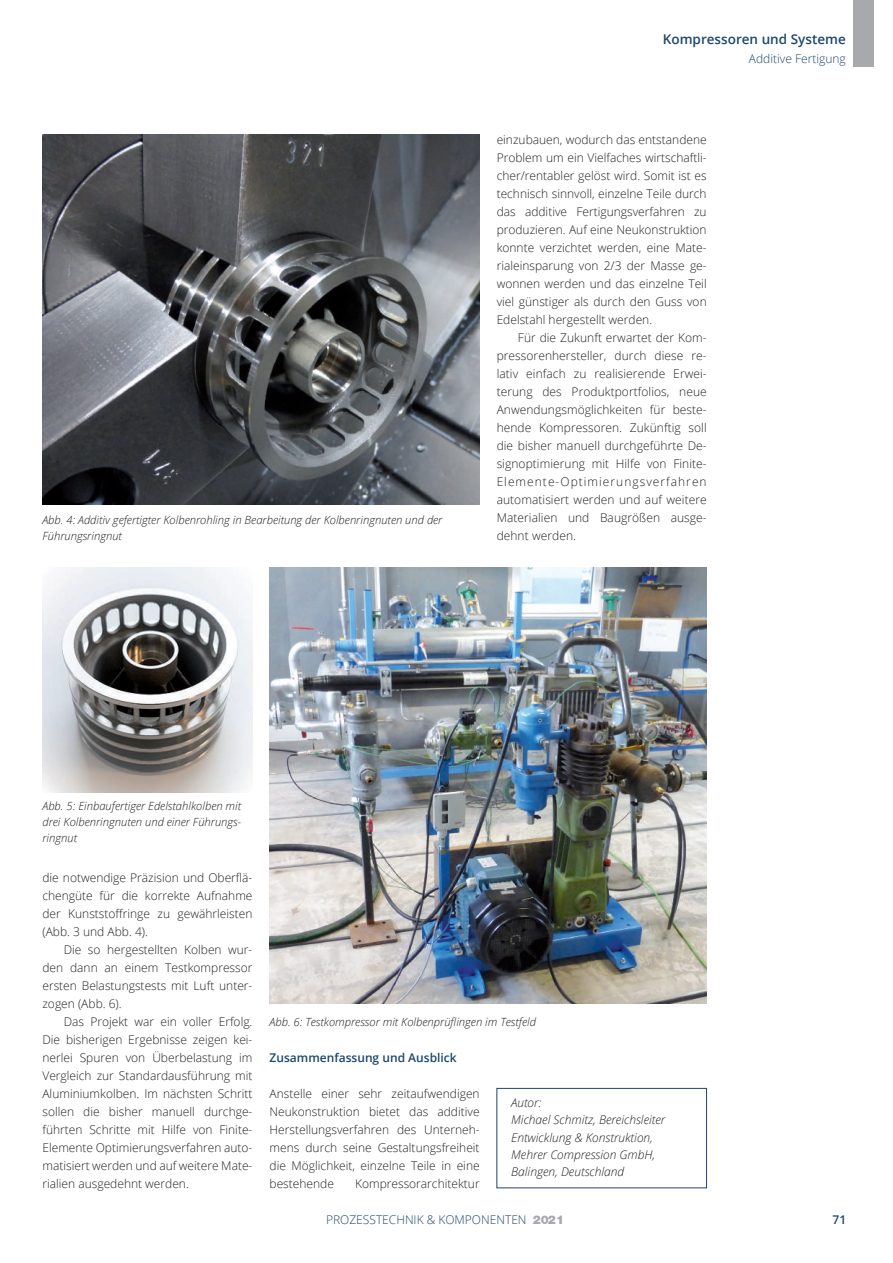
<style>
.page{position:relative;width:893px;height:1263px;background:#fff}
.page>*{position:absolute;margin:0;border:0;box-sizing:border-box;transform-origin:0 0}
.t1{font:600 13.5px "Open Sans";color:#1d476d}
.t2{font:300 12px/18px "Open Sans";color:#231f20;text-align:justify}
.t3{font:italic 300 12px/17.4px "Open Sans";color:#231f20}
.t4{font:300 12px "Open Sans";color:#1d476d}
.t5{font:600 12px "Open Sans";color:#1d476d}
.t6{font:italic 300 11.25px/15.8px "Open Sans";color:#231f20}
.s1{font-family:"Helvetica Neue LT Std";font-weight:900;color:#a8a9ad}
</style>
<div class="page">
<div style="left:853px;top:0;width:20px;height:67px;background:#a8a9ad"></div>
<img style="left:43px;top:134px;width:437px;height:370px">
<img style="left:43px;top:567px;width:210px;height:225px">
<img style="left:270px;top:567px;width:437px;height:436px">
<div style="left:497px;top:1088px;width:210px;height:100px;border:1px solid #1d476d"></div>
<p class="t6" style="left:42px;top:512px;width:401px">Abb. 4: Additiv gefertigter Kolbenrohling in Bearbeitung der Kolbenringnuten und der<br>Führungsringnut</p>
<p class="t1" style="left:663px;top:30px;width:184px">Kompressoren und Systeme</p>
<p class="t4" style="left:749px;top:50px;width:98px">Additive Fertigung</p>
<p class="t2" style="left:497px;top:130px;width:212px">einzubauen, wodurch das entstandene Problem um ein Vielfaches wirtschaftli&shy;cher/rentabler gelöst wird. Somit ist es technisch sinnvoll, einzelne Teile durch das additive Fertigungsverfahren zu produzieren. Auf eine Neukonstruktion konnte verzichtet werden, eine Mate&shy;rialeinsparung von 2/3 der Masse ge&shy;wonnen werden und das einzelne Teil viel günstiger als durch den Guss von Edelstahl hergestellt werden.</p>
<p class="t2" style="left:497px;top:328px;width:212px;text-indent:21px">Für die Zukunft erwartet der Kom&shy;pressorenhersteller, durch diese re&shy;lativ einfach zu realisierende Erwei&shy;terung des Produktportfolios, neue Anwendungsmöglichkeiten für beste&shy;hende Kompressoren. Zukünftig soll die bisher manuell durchgeführte De&shy;signoptimierung mit Hilfe von Finite-Elemente-Optimierungsverfahren automatisiert werden und auf weitere Materialien und Baugrößen ausge&shy;dehnt werden.</p>
<p class="t6" style="left:43px;top:798px;width:200px;text-align:justify">Abb. 5: Einbaufertiger Edelstahlkolben mit drei Kolbenringnuten und einer Führungs&shy;ringnut</p>
<p class="t2" style="left:42px;top:868px;width:212px">die notwendige Präzision und Oberflä&shy;chengüte für die korrekte Aufnahme der Kunststoffringe zu gewährleisten (Abb. 3 und Abb. 4).</p>
<p class="t2" style="left:42px;top:940px;width:212px;text-indent:21px">Die so hergestellten Kolben wur&shy;den dann an einem Testkompressor ersten Belastungstests mit Luft unter&shy;zogen (Abb. 6).</p>
<p class="t2" style="left:42px;top:1012px;width:212px;text-indent:21px">Das Projekt war ein voller Erfolg.<br>Die bisherigen Ergebnisse zeigen kei&shy;nerlei Spuren von Überbelastung im Vergleich zur Standardausführung mit Aluminiumkolben. Im nächsten Schritt sollen die bisher manuell durchge&shy;führten Schritte mit Hilfe von Finite-Elemente Optimierungsverfahren auto&shy;matisiert werden und auf weitere Mate&shy;rialien ausgedehnt werden.</p>
<p class="t6" style="left:270px;top:1013px;width:268px">Abb. 6: Testkompressor mit Kolbenprüflingen im Testfeld</p>
<p class="t5" style="left:270px;top:1049px;width:189px">Zusammenfassung und Ausblick</p>
<p class="t2" style="left:270px;top:1084px;width:212px">Anstelle einer sehr zeitaufwendigen Neukonstruktion bietet das additive Herstellungsverfahren des Unterneh&shy;mens durch seine Gestaltungsfreiheit die Möglichkeit, einzelne Teile in eine bestehende</p>
<p class="t2" style="left:355px;top:1174px;width:126px">Kompressorarchitektur</p>
<p class="t3" style="left:511px;top:1093px;width:156px">Autor:<br>Michael Schmitz, Bereichsleiter<br>Entwicklung &amp; Konstruktion,<br>Mehrer Compression GmbH,<br>Balingen, Deutschland</p>
<p class="t4" style="left:326px;top:1211px;width:239px">PROZESSTECHNIK &amp; KOMPONENTEN <span class="s1">2021</span></p>
<p class="t5" style="left:832px;top:1211px;width:15px">71</p>
</div>
